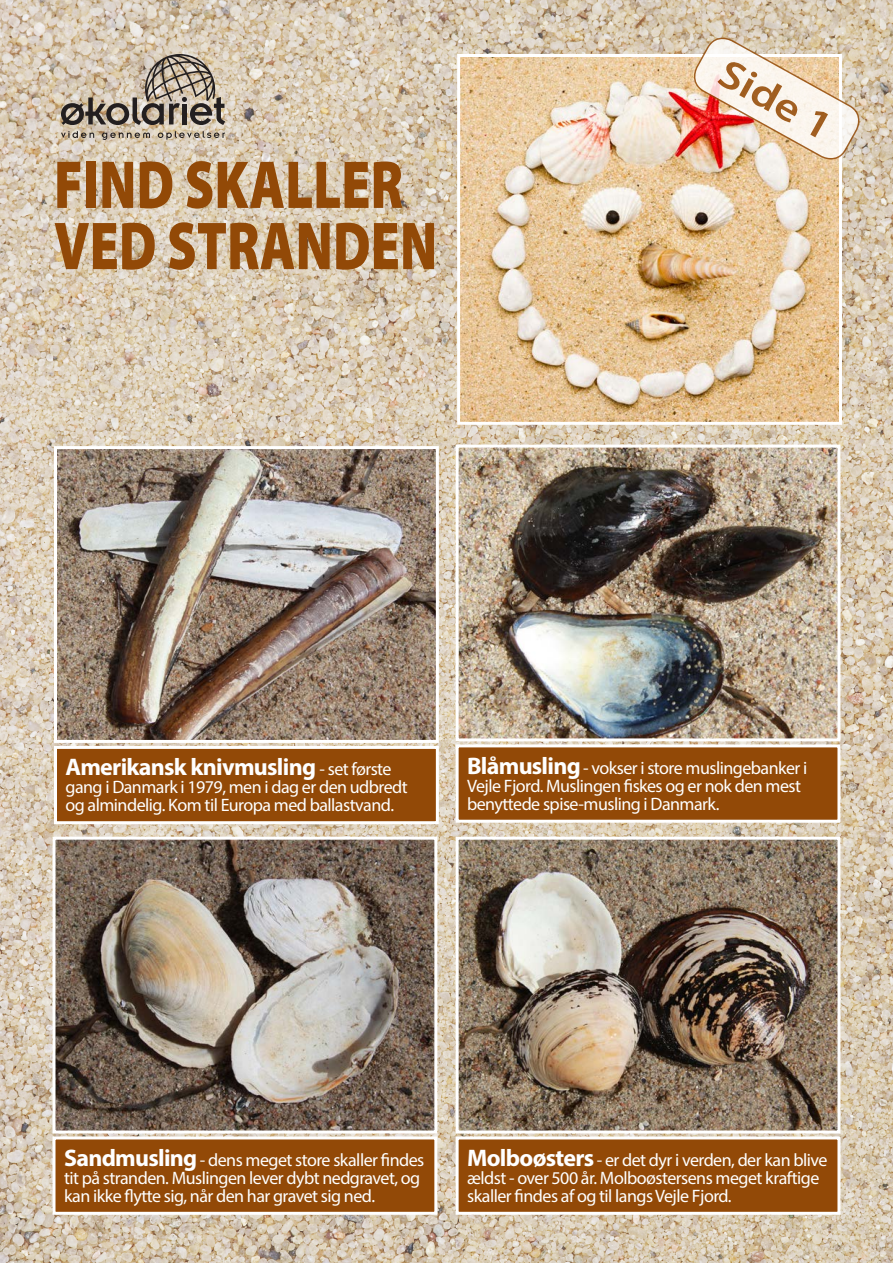
<style>
.page{position:relative;width:893px;height:1263px;background:#fff}
.page>*{position:absolute;margin:0;border:0;box-sizing:border-box;transform-origin:0 0}
.t1{font:900 68.4px/61.2px "Myriad Pro";color:#924907;scale:.78 1}
.t2{font:600 40.5px "Myriad Pro";color:#924907;scale:1.16 1}
.Brødtekst_mini{font:700 24px "Myriad Pro";letter-spacing:-.03em;color:#fff}
.Brødtekst_mini-2{font:18px/18px "Myriad Pro";letter-spacing:-.03em;color:#fff}
.s1{font-weight:400;font-size:18px}
.s2{font-weight:700;font-size:24px}
</style>
<div class="page">
<img style="left:0;top:0;width:893px;height:1263px">
<img style="left:460px;top:449px;width:376px;height:288px">
<div style="left:456px;top:445px;width:384px;height:296px;border:3px solid #fff"></div>
<img style="left:461px;top:58px;width:377px;height:363px">
<div style="left:457px;top:54px;width:385px;height:371px;border:3px solid #fff"></div>
<div style="left:457px;top:746px;width:382px;height:75px;background:#924907"></div>
<div style="left:456px;top:744px;width:384px;height:79px;border:3px solid #fff"></div>
<img style="left:58px;top:450px;width:377px;height:289px">
<div style="left:54px;top:446px;width:385px;height:297px;border:3px solid #fff"></div>
<div style="left:56px;top:747px;width:381px;height:76px;background:#924907"></div>
<div style="left:54px;top:746px;width:385px;height:78px;border:3px solid #fff"></div>
<img style="left:56px;top:841px;width:377px;height:288px">
<div style="left:52px;top:837px;width:385px;height:296px;border:3px solid #fff"></div>
<div style="left:54px;top:1138px;width:382px;height:75px;background:#924907"></div>
<div style="left:52px;top:1136px;width:385px;height:79px;border:3px solid #fff"></div>
<img style="left:460px;top:841px;width:376px;height:288px">
<div style="left:456px;top:837px;width:384px;height:296px;border:3px solid #fff"></div>
<div style="left:457px;top:1138px;width:382px;height:75px;background:#924907"></div>
<div style="left:456px;top:1136px;width:384px;height:79px;border:3px solid #fff"></div>
<svg style="left:61px;top:54px;width:164px;height:71px;background:#aa9d8e"></svg>
<svg style="left:61px;top:131px;width:33px;height:7px"></svg>
<svg style="left:102px;top:133px;width:48px;height:7px"></svg>
<svg style="left:158px;top:131px;width:67px;height:9px"></svg>
<img style="left:688px;top:32px;width:177px;height:133px">
<p class="t1" style="left:54px;top:152px;width:493px">FIND SKALLER<br>VED STRANDEN</p>
<h2 class="t2" style="left:734px;top:47px;width:107px;rotate:29deg">Side 1</h2>
<p class="Brødtekst_mini" style="left:66px;top:752px;width:328px">Amerikansk knivmusling <span class="s1">- set første</span></p>
<p class="Brødtekst_mini-2" style="left:66px;top:778px;width:344px">gang i Danmark i 1979, men i dag er den udbredt og almindelig. Kom til Europa med ballastvand.</p>
<p class="Brødtekst_mini-2" style="left:467px;top:759px;width:342px"><span class="s2">Blåmusling</span> - vokser i store muslingebanker i<br>Vejle Fjord. Muslingen fiskes og er nok den mest benyttede spise-musling i Danmark.</p>
<p class="Brødtekst_mini-2" style="left:64px;top:1151px;width:362px"><span class="s2">Sandmusling</span> - dens meget store skaller findes tit på stranden. Muslingen lever dybt nedgravet, og kan ikke flytte sig, når den har gravet sig ned.</p>
<p class="Brødtekst_mini-2" style="left:467px;top:1151px;width:362px"><span class="s2">Molboøsters</span> - er det dyr i verden, der kan blive ældst - over 500 år. Molboøstersens meget kraftige skaller findes af og til langs Vejle Fjord.</p>
</div>
